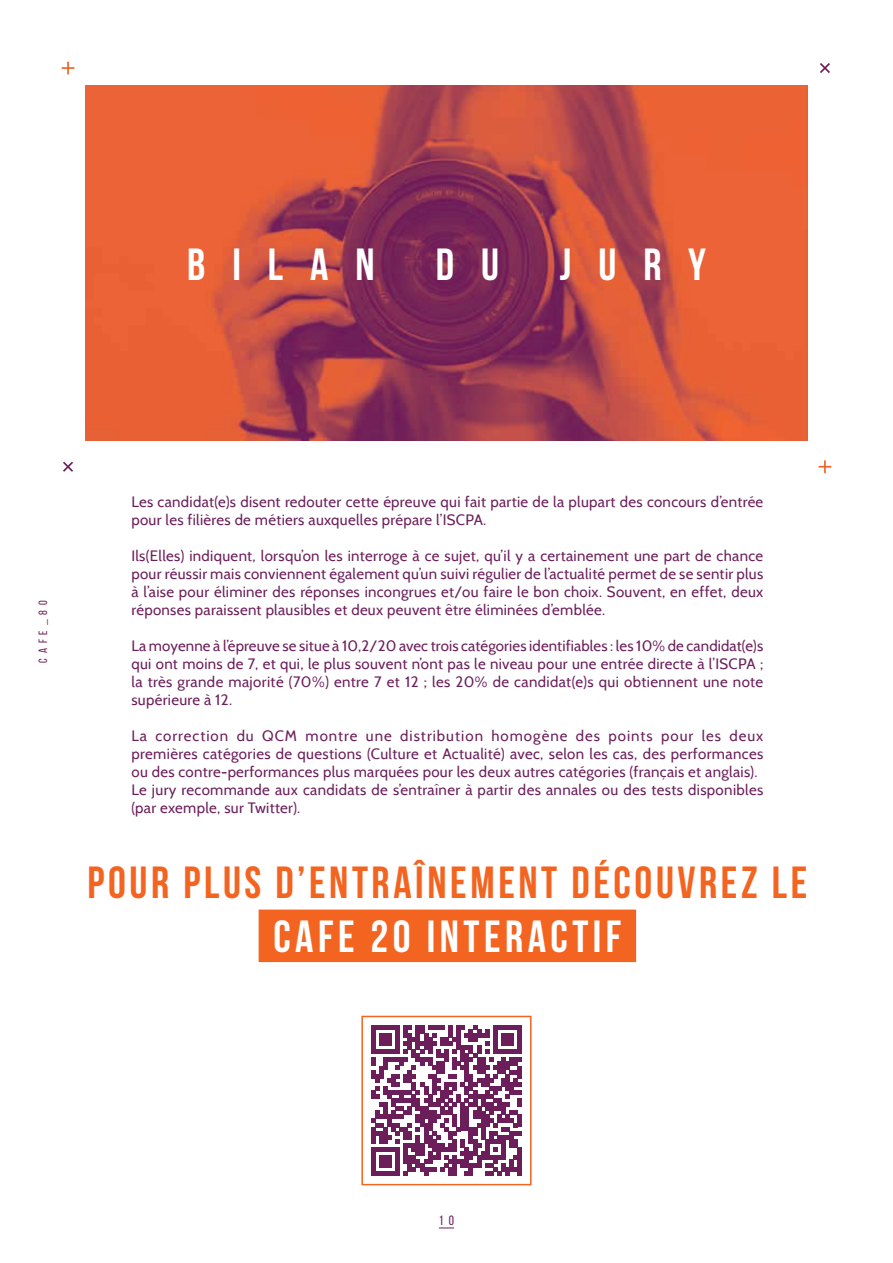
<style>
.page{position:relative;width:893px;height:1263px;background:#fff}
.page>*{position:absolute;margin:0;border:0;box-sizing:border-box;transform-origin:0 0}
.t1{font:700 45px "Bebas Neue";letter-spacing:.08em;color:#f36421}
.t2{font:700 45px "Bebas Neue";letter-spacing:.1em;color:#fff}
.t3{font:15px/18px "Cabin";letter-spacing:.02em;color:#6b1e5a}
.t4{font:13.5px "Bebas Neue";color:#6c1e5a}
.t5{font:12px "Bebas Neue";letter-spacing:.4em;color:#6c1e5a}
</style>
<div class="page">
<img style="left:85px;top:85px;width:723px;height:355px">
<svg style="left:62px;top:62px;width:12px;height:12px"></svg>
<svg style="left:820px;top:63px;width:10px;height:10px"></svg>
<svg style="left:63px;top:462px;width:10px;height:10px"></svg>
<svg style="left:819px;top:460px;width:12px;height:13px"></svg>
<div style="left:259px;top:909px;width:377px;height:53px;background:#f36421"></div>
<svg style="left:371px;top:1025px;width:151px;height:151px"></svg>
<hr style="left:518px;top:1147px;width:4px;height:29px;background:#6c1e5a">
<div style="left:361px;top:1016px;width:170px;height:169px;border:2px solid #f36421"></div>
<svg style="left:439px;top:1227px;width:15px;height:1px"></svg>
<h1 class="t2" style="left:187px;top:239px;width:189px">BILAN</h1>
<h1 class="t2" style="left:436px;top:239px;width:65px">D U</h1>
<h1 class="t2" style="left:560px;top:239px;width:147px">JURY</h1>
<p class="t5" style="left:37px;top:663px;width:64px;rotate:-90deg">CAFE_80</p>
<p class="t3" style="left:131px;top:493px;width:633px">Les candidat(e)s disent redouter cette épreuve qui fait partie de la plupart des concours d’entrée pour les filières de métiers auxquelles prépare l’ISCPA.</p>
<p class="t3" style="left:131px;top:547px;width:633px;text-align:justify">Ils(Elles) indiquent, lorsqu’on les interroge à ce sujet, qu’il y a certainement une part de chance pour réussir mais conviennent également qu’un suivi régulier de l’actualité permet de se sentir plus à l’aise pour éliminer des réponses incongrues et/ou faire le bon choix. Souvent, en effet, deux réponses paraissent plausibles et deux peuvent être éliminées d’emblée.</p>
<p class="t3" style="left:131px;top:637px;width:633px;text-align:justify">La moyenne à l’épreuve se situe à 10,2/20 avec trois catégories identifiables : les 10% de candidat(e)s qui ont moins de 7, et qui, le plus souvent n’ont pas le niveau pour une entrée directe à l’ISCPA ; la très grande majorité (70%) entre 7 et 12 ; les 20% de candidat(e)s qui obtiennent une note supérieure à 12.</p>
<p class="t3" style="left:131px;top:727px;width:633px">La correction du QCM montre une distribution homogène des points pour les deux premières catégories de questions (Culture et Actualité) avec, selon les cas, des performances ou des contre-performances plus marquées pour les deux autres catégories (français et anglais).<br>Le jury recommande aux candidats de s’entraîner à partir des annales ou des tests disponibles (par exemple, sur Twitter).</p>
<h1 class="t1" style="left:87px;top:858px;width:721px">POUR PLUS D’ENTRAÎNEMENT DÉCOUVREZ LE</h1>
<h1 class="t2" style="left:273px;top:912px;width:349px">CAFE 20 INTERACTIF</h1>
<p class="t4" style="left:439px;top:1213px;width:17px">1 0</p>
</div>
